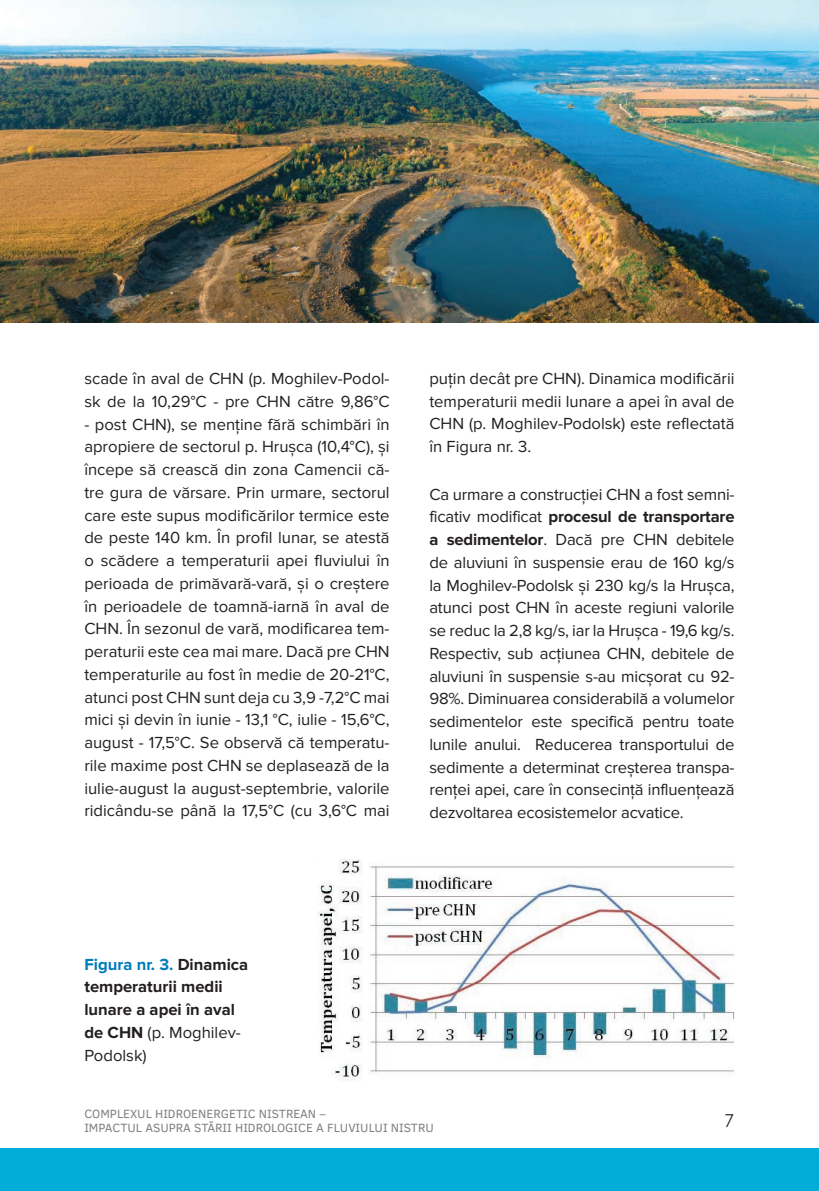
<style>
.page{position:relative;width:819px;height:1191px;background:#fff}
.page>*{position:absolute;margin:0;border:0;box-sizing:border-box;transform-origin:0 0}
.t1{font:18.2px "Futuris Normal";color:#231f20}
.t2{font:16.62px/22.8px "Proxima Nova";color:#231f20;text-align:justify}
.t3{font:700 16.62px/22.8px "Proxima Nova";color:#231f20}
.t4{font:12.25px/14px "Clear Sans";color:#808285}
.s1{font-weight:700}
.s2{color:#007cbb}
.s3{font-weight:400}
</style>
<div class="page">
<div style="left:0;top:1148px;width:819px;height:43px;background:#00add9"></div>
<img style="left:0;top:0;width:819px;height:322px">
<img style="left:317px;top:859px;width:417px;height:222px">
<p class="t2" style="left:84px;top:367px;width:307px">scade în aval de CHN (p. Moghilev-Podol&shy;sk de la 10,29°C - pre CHN către 9,86°C</p>
<p class="t2" style="left:84px;top:413px;width:307px">- post CHN), se menține fără schimbări în apropiere de sectorul p. Hrușca (10,4°C), și începe să crească din zona Camencii că&shy;tre gura de vărsare. Prin urmare, sectorul care este supus modificărilor termice este de peste 140 km. În profil lunar, se atestă o scădere a temperaturii apei fluviului în perioada de primăvară-vară, și o creştere în perioadele de toamnă-iarnă în aval de CHN. În sezonul de vară, modificarea tem&shy;peraturii este cea mai mare. Dacă pre CHN temperaturile au fost în medie de 20-21°C, atunci post CHN sunt deja cu 3,9 -7,2°C mai mici și devin în iunie - 13,1 °C, iulie - 15,6°C, august - 17,5°C. Se observă că temperatu&shy;rile maxime post CHN se deplasează de la iulie-august la august-septembrie, valorile ridicându-se până la 17,5°C (cu 3,6°C mai</p>
<p class="t2" style="left:429px;top:367px;width:307px">puțin decât pre CHN). Dinamica modificării temperaturii medii lunare a apei în aval de CHN (p. Moghilev-Podolsk) este reflectată în Figura nr. 3.</p>
<p class="t2" style="left:429px;top:483px;width:307px">Ca urmare a construcției CHN a fost semni&shy;ficativ modificat <span class="s1">procesul de transportare a sedimentelor</span>. Dacă pre CHN debitele de aluviuni în suspensie erau de 160 kg/s la Moghilev-Podolsk și 230 kg/s la Hrușca, atunci post CHN în aceste regiuni valorile se reduc la 2,8 kg/s, iar la Hrușca - 19,6 kg/s.<br>Respectiv, sub acțiunea CHN, debitele de aluviuni în suspensie s-au micșorat cu 92- 98%. Diminuarea considerabilă a volumelor sedimentelor este specifică pentru toate lunile anului. Reducerea transportului de sedimente a determinat creșterea transpa&shy;renței apei, care în consecință influențează dezvoltarea ecosistemelor acvatice.</p>
<p class="t3" style="left:84px;top:953px;width:165px"><span class="s2">Figura nr. 3.</span> Dinamica temperaturii medii lunare a apei în aval de CHN <span class="s3">(p. Moghilev-<br>Podolsk)</span></p>
<p class="t4" style="left:84px;top:1106px;width:351px">COMPLEXUL HIDROENERGETIC NISTREAN –<br>IMPACTUL ASUPRA STĂRII HIDROLOGICE A FLUVIULUI NISTRU</p>
<p class="t1" style="left:724px;top:1110px;width:11px">7</p>
</div>
